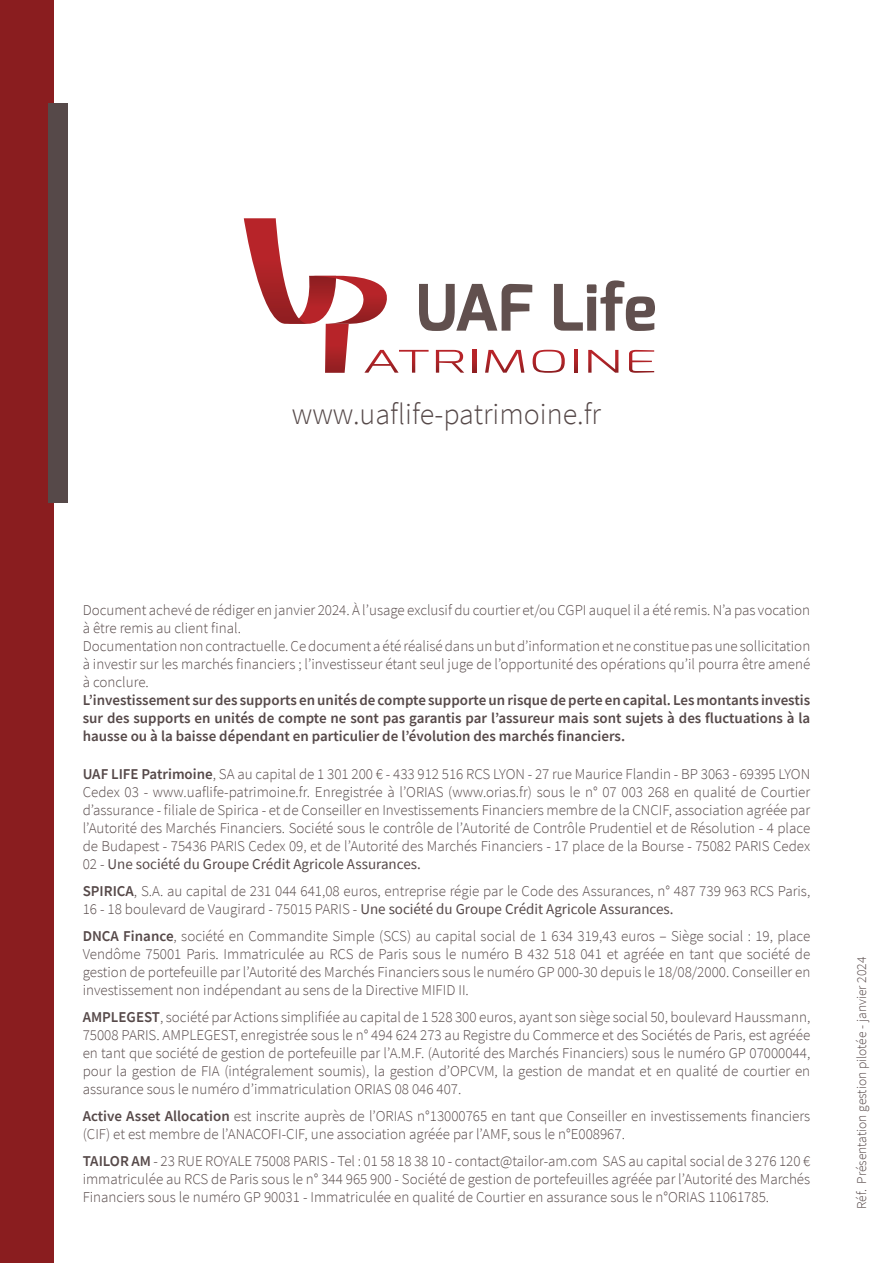
<style>
.page{position:relative;width:893px;height:1263px;background:#fff}
.page>*{position:absolute;margin:0;border:0;box-sizing:border-box;transform-origin:0 0}
.t1{font:300 30px "Source Sans Pro";color:#564949}
.texte_4ème_couv{font:300 15px/18px "Source Sans Pro";color:#564949;text-align:justify}
.t2{font:600 15px/18px "Source Sans Pro";color:#564949;text-align:justify}
.Note_tableau{font:300 13.5px "Source Sans Pro";color:#564949}
.s1{font-weight:600}
.s2{font-weight:400}
</style>
<div class="page">
<svg style="left:244px;top:218px;width:411px;height:155px"></svg>
<div style="left:0;top:0;width:53px;height:1263px;background:#8a1d1f"></div>
<div style="left:48px;top:103px;width:19px;height:400px;background:#564949"></div>
<p class="t1" style="left:292px;top:396px;width:311px">www.uaflife-patrimoine.fr</p>
<p class="texte_4ème_couv" style="left:83px;top:601px;width:729px">Document achevé de rédiger en janvier 2024. À l’usage exclusif du courtier et/ou CGPI auquel il a été remis. N’a pas vocation à être remis au client final.</p>
<p class="texte_4ème_couv" style="left:83px;top:637px;width:729px">Documentation non contractuelle. Ce document a été réalisé dans un but d’information et ne constitue pas une sollicitation à investir sur les marchés financiers ; l’investisseur étant seul juge de l’opportunité des opérations qu’il pourra être amené à conclure.</p>
<p class="t2" style="left:83px;top:691px;width:729px">L’investissement sur des supports en unités de compte supporte un risque de perte en capital. Les montants investis sur des supports en unités de compte ne sont pas garantis par l’assureur mais sont sujets à des fluctuations à la hausse ou à la baisse dépendant en particulier de l’évolution des marchés financiers.</p>
<p class="texte_4ème_couv" style="left:83px;top:765px;width:729px"><span class="s1">UAF LIFE Patrimoine</span>, SA au capital de 1 301 200 € - 433 912 516 RCS LYON - 27 rue Maurice Flandin - BP 3063 - 69395 LYON Cedex 03 - www.uaflife-patrimoine.fr. Enregistrée à l’ORIAS (www.orias.fr) sous le n° 07 003 268 en qualité de Courtier d’assurance - filiale de Spirica - et de Conseiller en Investissements Financiers membre de la CNCIF, association agréée par l’Autorité des Marchés Financiers. Société sous le contrôle de l’Autorité de Contrôle Prudentiel et de Résolution - 4 place de Budapest - 75436 PARIS Cedex 09, et de l’Autorité des Marchés Financiers - 17 place de la Bourse - 75082 PARIS Cedex 02 - <span class="s2">Une société du Groupe Crédit Agricole Assurances.</span></p>
<p class="texte_4ème_couv" style="left:83px;top:882px;width:729px"><span class="s1">SPIRICA</span>, S.A. au capital de 231 044 641,08 euros, entreprise régie par le Code des Assurances, n° 487 739 963 RCS Paris,<br>16 - 18 boulevard de Vaugirard - 75015 PARIS - <span class="s2">Une société du Groupe Crédit Agricole Assurances.</span></p>
<p class="texte_4ème_couv" style="left:83px;top:927px;width:729px"><span class="s1">DNCA Finance</span>, société en Commandite Simple (SCS) au capital social de 1 634 319,43 euros – Siège social : 19, place Vendôme 75001 Paris. Immatriculée au RCS de Paris sous le numéro B 432 518 041 et agréée en tant que société de gestion de portefeuille par l’Autorité des Marchés Financiers sous le numéro GP 000-30 depuis le 18/08/2000. Conseiller en investissement non indépendant au sens de la Directive MIFID II.</p>
<p class="texte_4ème_couv" style="left:83px;top:1008px;width:729px"><span class="s1">AMPLEGEST</span>, société par Actions simplifiée au capital de 1 528 300 euros, ayant son siège social 50, boulevard Haussmann, 75008 PARIS. AMPLEGEST, enregistrée sous le n° 494 624 273 au Registre du Commerce et des Sociétés de Paris, est agréée en tant que société de gestion de portefeuille par l’A.M.F. (Autorité des Marchés Financiers) sous le numéro GP 07000044, pour la gestion de FIA (intégralement soumis), la gestion d’OPCVM, la gestion de mandat et en qualité de courtier en assurance sous le numéro d’immatriculation ORIAS 08 046 407.</p>
<p class="texte_4ème_couv" style="left:83px;top:1107px;width:729px"><span class="s1">Active Asset Allocation</span> est inscrite auprès de l’ORIAS n°13000765 en tant que Conseiller en investissements financiers (CIF) et est membre de l’ANACOFI-CIF, une association agréée par l’AMF, sous le n°E008967.</p>
<p class="texte_4ème_couv" style="left:83px;top:1152px;width:729px"><span class="s1">TAILOR AM</span> - 23 RUE ROYALE 75008 PARIS - Tel : 01 58 18 38 10 - contact@tailor-am.com SAS au capital social de 3 276 120 € immatriculée au RCS de Paris sous le n° 344 965 900 - Société de gestion de portefeuilles agréée par l’Autorité des Marchés Financiers sous le numéro GP 90031 - Immatriculée en qualité de Courtier en assurance sous le n°ORIAS 11061785.</p>
<p class="Note_tableau" style="left:853px;top:1209px;width:254px;rotate:-90deg">Réf. Présentation gestion pilotée - janvier 2024</p>
</div>
